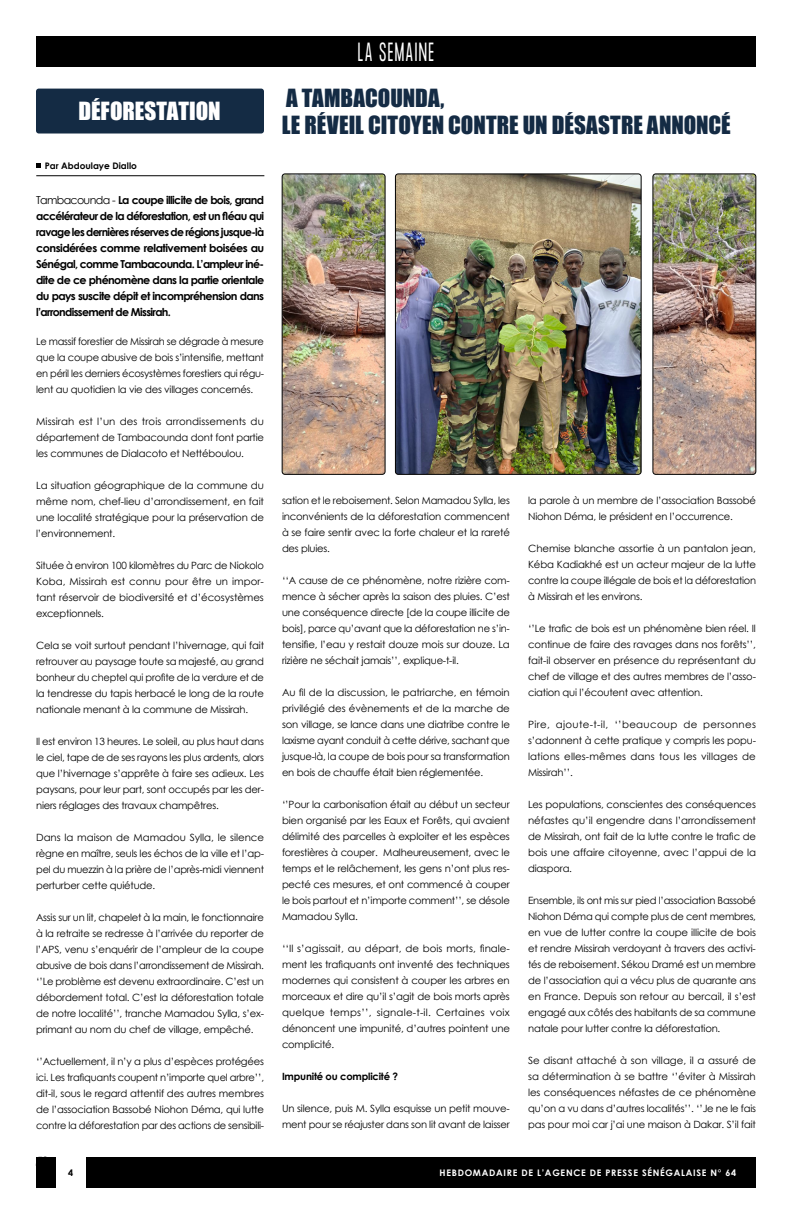
<style>
.page{position:relative;width:792px;height:1224px;background:#fff}
.page>*{position:absolute;margin:0;border:0;box-sizing:border-box;transform-origin:0 0}
.t1{font:23px/27px "Impact";color:#142b44}
.t2{font:23px "Impact";letter-spacing:-.005em;color:#fff}
.t3{font:300 23px "Formula Condensed";letter-spacing:.075em;color:#fff;scale:.8 1}
.t4{font:700 11px/16px "Century Gothic";letter-spacing:-.06em;color:#000;text-align:justify}
.t5{font:10px/16px "Century Gothic";letter-spacing:-.02em;color:#000;text-align:justify}
.t6{font:700 10px "Century Gothic";letter-spacing:-.02em;color:#000}
.t7{font:700 9px "Century Gothic";letter-spacing:.08em;color:#fff}
.t8{font:700 9px "Century Gothic";color:#000}
.s1{font-weight:400}
</style>
<div class="page">
<div style="left:36px;top:36px;width:720px;height:31px;background:#000"></div>
<img style="left:395px;top:174px;width:246px;height:299px">
<div style="left:395px;top:174px;width:246px;height:301px;border:1px solid #000;border-radius:3px"></div>
<img style="left:653px;top:174px;width:103px;height:299px">
<div style="left:653px;top:174px;width:103px;height:301px;border:1px solid #000;border-radius:3px"></div>
<img style="left:282px;top:174px;width:103px;height:299px">
<div style="left:282px;top:174px;width:103px;height:301px;border:1px solid #000;border-radius:3px"></div>
<div style="left:36px;top:1157px;width:720px;height:31px;background:#000"></div>
<div style="left:56px;top:1155px;width:30px;height:35px;background:#fff"></div>
<div style="left:36px;top:89px;width:228px;height:45px;background:#142b44;border-radius:3px"></div>
<hr style="left:36px;top:176px;width:228px;height:1px;background:#000">
<svg style="left:36px;top:164px;width:5px;height:4px"></svg>
<h1 class="t3" style="left:358px;top:38px;width:97px">LA SEMAINE</h1>
<h1 class="t2" style="left:78px;top:93px;width:144px">DÉFORESTATION</h1>
<h1 class="t1" style="left:282px;top:84px;width:450px">A TAMBACOUNDA,<br>LE RÉVEIL CITOYEN CONTRE UN DÉSASTRE ANNONCÉ</h1>
<p class="t8" style="left:45px;top:159px;width:94px">Par Abdoulaye Diallo</p>
<p class="t4" style="left:36px;top:191px;width:230px"><span class="s1">Tambacounda -</span> La coupe illicite de bois, grand accélérateur de la déforestation, est un fléau qui ravage les dernières réserves de régions jusque-là considérées comme relativement boisées au Sénégal, comme Tambacounda. L’ampleur iné&shy;dite de ce phénomène dans la partie orientale du pays suscite dépit et incompréhension dans l’arrondissement de Missirah.</p>
<p class="t5" style="left:36px;top:333px;width:229px">Le massif forestier de Missirah se dégrade à mesure que la coupe abusive de bois s’intensifie, mettant en péril les derniers écosystèmes forestiers qui régu&shy;lent au quotidien la vie des villages concernés.</p>
<p class="t5" style="left:36px;top:413px;width:229px">Missirah est l’un des trois arrondissements du département de Tambacounda dont font partie les communes de Dialacoto et Nettéboulou.</p>
<p class="t5" style="left:36px;top:477px;width:229px">La situation géographique de la commune du même nom, chef-lieu d’arrondissement, en fait une localité stratégique pour la préservation de l’environnement.</p>
<p class="t5" style="left:36px;top:557px;width:229px">Située à environ 100 kilomètres du Parc de Niokolo Koba, Missirah est connu pour être un impor&shy;tant réservoir de biodiversité et d’écosystèmes exceptionnels.</p>
<p class="t5" style="left:36px;top:637px;width:229px">Cela se voit surtout pendant l’hivernage, qui fait retrouver au paysage toute sa majesté, au grand bonheur du cheptel qui profite de la verdure et de la tendresse du tapis herbacé le long de la route nationale menant à la commune de Missirah.</p>
<p class="t5" style="left:36px;top:733px;width:229px">Il est environ 13 heures. Le soleil, au plus haut dans le ciel, tape de de ses rayons les plus ardents, alors que l’hivernage s’apprête à faire ses adieux. Les paysans, pour leur part, sont occupés par les der&shy;niers réglages des travaux champêtres.</p>
<p class="t5" style="left:36px;top:829px;width:229px">Dans la maison de Mamadou Sylla, le silence règne en maître, seuls les échos de la ville et l’ap&shy;pel du muezzin à la prière de l’après-midi viennent perturber cette quiétude.</p>
<p class="t5" style="left:36px;top:909px;width:229px">Assis sur un lit, chapelet à la main, le fonctionnaire à la retraite se redresse à l’arrivée du reporter de l’APS, venu s’enquérir de l’ampleur de la coupe abusive de bois dans l’arrondissement de Missirah. ‘’Le problème est devenu extraordinaire. C’est un débordement total. C’est la déforestation totale de notre localité’’, tranche Mamadou Sylla, s’ex&shy;primant au nom du chef de village, empêché.</p>
<p class="t5" style="left:36px;top:1053px;width:229px">‘’Actuellement, il n’y a plus d’espèces protégées ici. Les trafiquants coupent n’importe quel arbre’’, dit-il, sous le regard attentif des autres membres de l’association Bassobé Niohon Déma, qui lutte contre la déforestation par des actions de sensibili-</p>
<p class="t5" style="left:282px;top:492px;width:229px">sation et le reboisement. Selon Mamadou Sylla, les inconvénients de la déforestation commencent à se faire sentir avec la forte chaleur et la rareté des pluies.</p>
<p class="t5" style="left:282px;top:572px;width:229px">‘‘A cause de ce phénomène, notre rizière com&shy;mence à sécher après la saison des pluies. C’est une conséquence directe [de la coupe illicite de bois], parce qu’avant que la déforestation ne s’in&shy;tensifie, l’eau y restait douze mois sur douze. La rizière ne séchait jamais’’, explique-t-il.</p>
<p class="t5" style="left:282px;top:684px;width:229px">Au fil de la discussion, le patriarche, en témoin privilégié des évènements et de la marche de son village, se lance dans une diatribe contre le laxisme ayant conduit à cette dérive, sachant que jusque-là, la coupe de bois pour sa transformation en bois de chauffe était bien réglementée.</p>
<p class="t5" style="left:282px;top:796px;width:229px">‘’Pour la carbonisation était au début un secteur bien organisé par les Eaux et Forêts, qui avaient délimité des parcelles à exploiter et les espèces forestières à couper. Malheureusement, avec le temps et le relâchement, les gens n’ont plus res&shy;pecté ces mesures, et ont commencé à couper le bois partout et n’importe comment’’, se désole Mamadou Sylla.</p>
<p class="t5" style="left:282px;top:940px;width:229px">‘‘Il s’agissait, au départ, de bois morts, finale&shy;ment les trafiquants ont inventé des techniques modernes qui consistent à couper les arbres en morceaux et dire qu’il s’agit de bois morts après quelque temps’’, signale-t-il. Certaines voix dénoncent une impunité, d’autres pointent une complicité.</p>
<p class="t6" style="left:282px;top:1068px;width:118px">Impunité ou complicité ?</p>
<p class="t5" style="left:282px;top:1100px;width:229px">Un silence, puis M. Sylla esquisse un petit mouve&shy;ment pour se réajuster dans son lit avant de laisser</p>
<p class="t5" style="left:528px;top:492px;width:229px">la parole à un membre de l’association Bassobé<br>Niohon Déma, le président en l’occurrence.</p>
<p class="t5" style="left:528px;top:540px;width:229px">Chemise blanche assortie à un pantalon jean, Kéba Kadiakhé est un acteur majeur de la lutte contre la coupe illégale de bois et la déforestation à Missirah et les environs.</p>
<p class="t5" style="left:528px;top:620px;width:229px">‘’Le trafic de bois est un phénomène bien réel. Il continue de faire des ravages dans nos forêts’’, fait-il observer en présence du représentant du chef de village et des autres membres de l’asso&shy;ciation qui l’écoutent avec attention.</p>
<p class="t5" style="left:528px;top:716px;width:229px">Pire, ajoute-t-il, ‘’beaucoup de personnes s’adonnent à cette pratique y compris les popu&shy;lations elles-mêmes dans tous les villages de Missirah’’.</p>
<p class="t5" style="left:528px;top:796px;width:229px">Les populations, conscientes des conséquences néfastes qu’il engendre dans l’arrondissement de Missirah, ont fait de la lutte contre le trafic de bois une affaire citoyenne, avec l’appui de la diaspora.</p>
<p class="t5" style="left:528px;top:892px;width:229px">Ensemble, ils ont mis sur pied l’association Bassobé Niohon Déma qui compte plus de cent membres, en vue de lutter contre la coupe illicite de bois et rendre Missirah verdoyant à travers des activi&shy;tés de reboisement. Sékou Dramé est un membre de l’association qui a vécu plus de quarante ans en France. Depuis son retour au bercail, il s’est engagé aux côtés des habitants de sa commune natale pour lutter contre la déforestation.</p>
<p class="t5" style="left:528px;top:1052px;width:229px">Se disant attaché à son village, il a assuré de sa détermination à se battre ‘’éviter à Missirah les conséquences néfastes de ce phénomène qu’on a vu dans d’autres localités’’. ‘’Je ne le fais pas pour moi car j’ai une maison à Dakar. S’il fait</p>
<p class="t8" style="left:68px;top:1166px;width:7px">4</p>
<p class="t7" style="left:440px;top:1166px;width:298px">HEBDOMADAIRE DE L’AGENCE DE PRESSE SÉNÉGALAISE N° 64</p>
</div>
